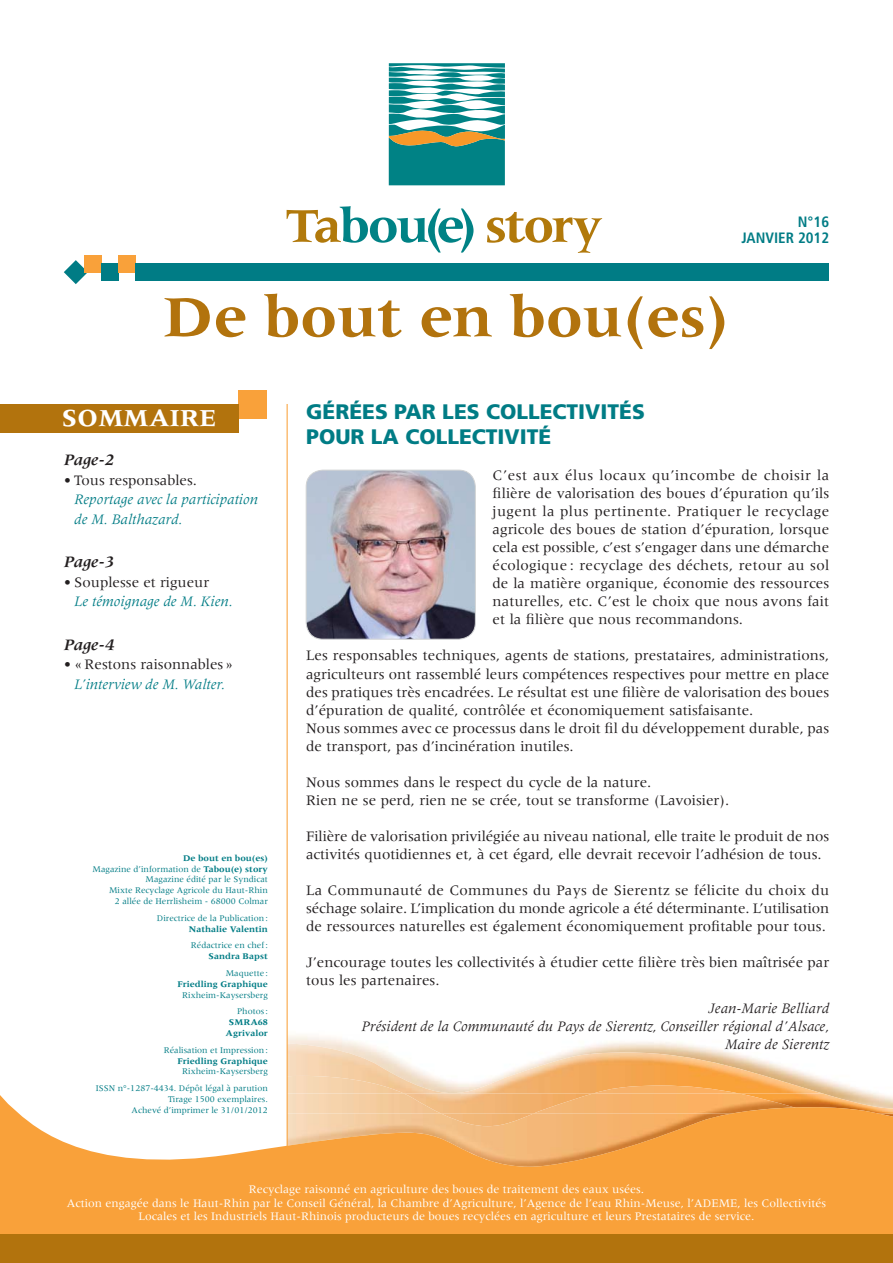
<style>
.page{position:relative;width:893px;height:1263px;background:#fff}
.page>*{position:absolute;margin:0;border:0;box-sizing:border-box;transform-origin:0 0}
.t1{font:700 60px "Meridien";color:#b2730d}
.t2{font:700 25.35px "Meridien";color:#fff}
.t3{font:900 21px/25.2px "Frutiger";color:#007c85}
.t4{font:italic 700 16.5px "Meridien";color:#231f20}
.t5{font:15px/18px "Meridien";color:#231f20}
.t6{font:italic 15px/18px "Meridien";color:#231f20;text-align:right}
.t7{font:italic 15px/19.5px "Meridien";color:#007c85}
.t8{font:700 condensed 15px/16.5px "Frutiger";color:#007c85;text-align:right}
.t9{font:12px/13.5px "Meridien";color:#fff;text-align:center}
.t10{font:9px/10.8px "Meridien";color:#007c85;text-align:right}
.t11{font:700 9px/10.8px "Meridien";color:#007c85;text-align:center}
.s1{font-weight:700}
</style>
<div class="page">
<img style="left:288px;top:1043px;width:535px;height:50px">
<img style="left:794px;top:1093px;width:99px;height:2px">
<img style="left:63px;top:255px;width:243px;height:26px">
<svg style="left:389px;top:63px;width:116px;height:122px"></svg>
<svg style="left:287px;top:206px;width:187px;height:47px"></svg>
<svg style="left:487px;top:212px;width:115px;height:41px"></svg>
<svg style="left:64px;top:260px;width:24px;height:24px"></svg>
<div style="left:84px;top:255px;width:17px;height:17px;background:#f9a13a"></div>
<div style="left:101px;top:264px;width:17px;height:17px;background:#007c85"></div>
<div style="left:118px;top:255px;width:17px;height:17px;background:#f9a13a"></div>
<div style="left:135px;top:264px;width:694px;height:17px;background:#007c85"></div>
<div style="left:239px;top:390px;width:28px;height:28px;background:#f9a13a"></div>
<div style="left:0;top:404px;width:239px;height:29px;background:#b2730d"></div>
<img style="left:306px;top:470px;width:169px;height:169px;border-radius:17px">
<div style="left:306px;top:470px;width:170px;height:169px;border:1px solid #d1d3d4;border-radius:17px"></div>
<img style="left:288px;top:1076px;width:451px;height:17px">
<img style="left:288px;top:1093px;width:506px;height:2px">
<svg style="left:0;top:1095px;width:893px;height:139px;background:#f8b05e"></svg>
<hr style="left:287px;top:404px;width:1px;height:743px;background:#f9a13a">
<div style="left:0;top:1234px;width:893px;height:29px;background:#b2730d"></div>
<p class="t8" style="left:742px;top:215px;width:89px">N°16<br>JANVIER 2012</p>
<h1 class="t1" style="left:164px;top:293px;width:567px">De bout en bou(es)</h1>
<h2 class="t2" style="left:62px;top:408px;width:156px">SOMMAIRE</h2>
<h3 class="t3" style="left:306px;top:401px;width:340px">GÉRÉES PAR LES COLLECTIVITÉS<br>POUR LA COLLECTIVITÉ</h3>
<p class="t5" style="left:493px;top:468px;width:338px;text-align:justify">C’est aux élus locaux qu’incombe de choisir la filière de valorisation des boues d’épuration qu’ils jugent la plus pertinente. Pratiquer le recyclage agricole des boues de station d’épuration, lorsque cela est possible, c’est s’engager dans une démarche écologique : recyclage des déchets, retour au sol de la matière organique, économie des ressources naturelles, etc. C’est le choix que nous avons fait et la filière que nous recommandons.</p>
<p class="t5" style="left:306px;top:648px;width:524px">Les responsables techniques, agents de stations, prestataires, administrations, agriculteurs ont rassemblé leurs compétences respectives pour mettre en place des pratiques très encadrées. Le résultat est une filière de valorisation des boues d’épuration de qualité, contrôlée et économiquement satisfaisante.<br>Nous sommes avec ce processus dans le droit fil du développement durable, pas de transport, pas d’incinération inutiles.</p>
<p class="t5" style="left:306px;top:774px;width:425px">Nous sommes dans le respect du cycle de la nature.<br>Rien ne se perd, rien ne se crée, tout se transforme (Lavoisier).</p>
<p class="t5" style="left:306px;top:828px;width:525px">Filière de valorisation privilégiée au niveau national, elle traite le produit de nos activités quotidiennes et, à cet égard, elle devrait recevoir l’adhésion de tous.</p>
<p class="t5" style="left:306px;top:882px;width:524px;text-align:justify">La Communauté de Communes du Pays de Sierentz se félicite du choix du séchage solaire. L’implication du monde agricole a été déterminante. L’utilisation de ressources naturelles est également économiquement profitable pour tous.</p>
<p class="t5" style="left:306px;top:954px;width:524px">J’encourage toutes les collectivités à étudier cette filière très bien maîtrisée par tous les partenaires.</p>
<p class="t6" style="left:361px;top:1000px;width:469px">Jean-Marie Belliard<br>Président de la Communauté du Pays de Sierentz, Conseiller régional d’Alsace,<br>Maire de Sierentz</p>
<p class="t4" style="left:64px;top:454px;width:52px">Page-2</p>
<p class="t5" style="left:64px;top:472px;width:135px">• Tous responsables.</p>
<p class="t7" style="left:74px;top:491px;width:185px">Reportage avec la participation de M. Balthazard.</p>
<p class="t4" style="left:64px;top:556px;width:52px">Page-3</p>
<p class="t5" style="left:64px;top:574px;width:147px">• Souplesse et rigueur</p>
<p class="t7" style="left:74px;top:593px;width:160px">Le témoignage de M. Kien.</p>
<p class="t4" style="left:64px;top:638px;width:52px">Page-4</p>
<p class="t5" style="left:64px;top:657px;width:171px">• « Restons raisonnables »</p>
<p class="t7" style="left:74px;top:675px;width:152px">L’interview de M. Walter.</p>
<p class="t10" style="left:93px;top:853px;width:177px"><span class="s1">De bout en bou(es)<br></span>Magazine d’information de <span class="s1">Tabou(e) story </span>Magazine édité par le Syndicat<br>Mixte Recyclage Agricole du Haut-Rhin<br>2 allée de Herrlisheim - 68000 Colmar</p>
<p class="t10" style="left:157px;top:913px;width:112px">Directrice de la Publication :</p>
<p class="t11" style="left:189px;top:924px;width:80px">Nathalie Valentin</p>
<p class="t10" style="left:191px;top:941px;width:78px">Rédactrice en chef :</p>
<p class="t11" style="left:209px;top:951px;width:61px">Sandra Bapst</p>
<p class="t10" style="left:226px;top:968px;width:44px">Maquette :</p>
<p class="t11" style="left:177px;top:979px;width:92px">Friedling Graphique</p>
<p class="t10" style="left:182px;top:987px;width:87px;line-height:16.8px">Rixheim-Kaysersberg<br>Photos :</p>
<p class="t11" style="left:226px;top:1017px;width:44px">SMRA68<br>Agrivalor</p>
<p class="t10" style="left:164px;top:1045px;width:106px">Réalisation et Impression :</p>
<p class="t11" style="left:177px;top:1056px;width:92px">Friedling Graphique</p>
<p class="t10" style="left:96px;top:1064px;width:174px;line-height:16.8px">Rixheim-Kaysersberg<br>ISSN n°-1287-4434. Dépôt légal à parution</p>
<p class="t10" style="left:132px;top:1094px;width:138px">Tirage 1500 exemplaires.<br>Achevé d’imprimer le 31/01/2012</p>
<p class="t9" style="left:67px;top:1184px;width:760px">Recyclage raisonné en agriculture des boues de traitement des eaux usées.<br>Action engagée dans le Haut-Rhin par le Conseil Général, la Chambre d’Agriculture, l’Agence de l’eau Rhin-Meuse, l’ADEME, les Collectivités<br>Locales et les Industriels Haut-Rhinois producteurs de boues recyclées en agriculture et leurs Prestataires de service.</p>
</div>
